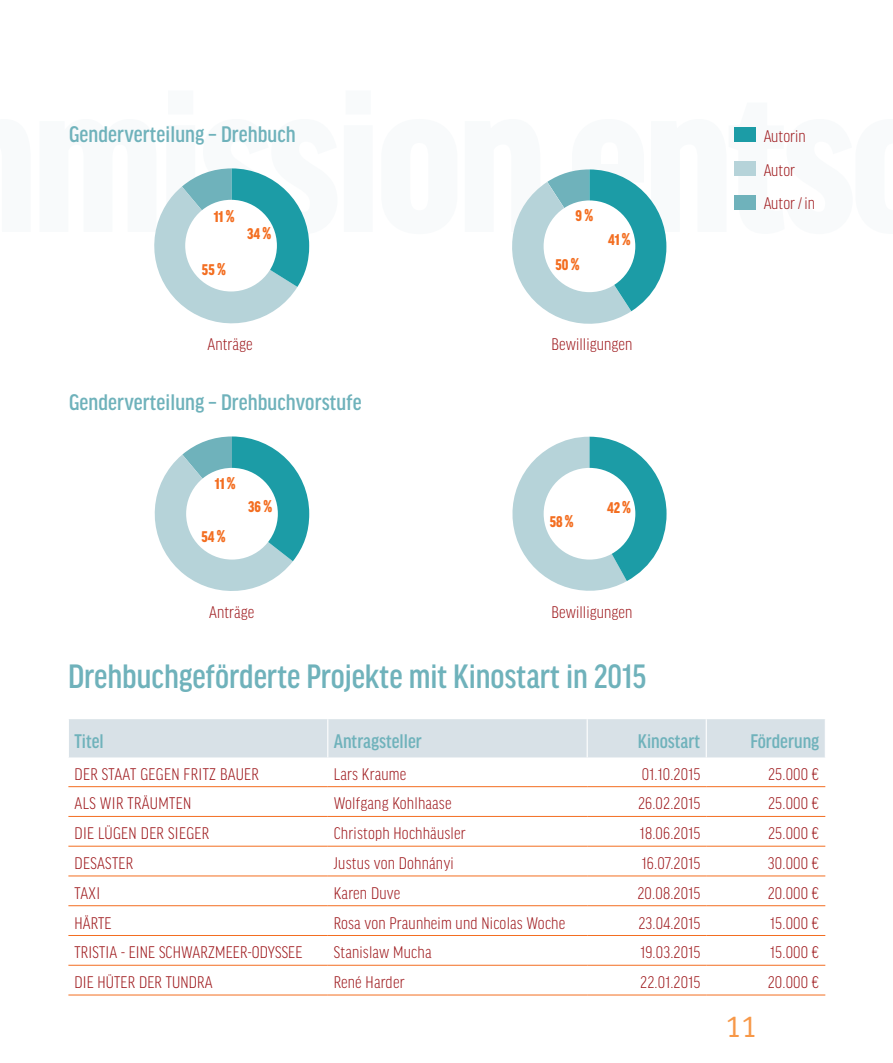
<style>
.page{position:relative;width:893px;height:1063px;background:#fff}
.page>*{position:absolute;margin:0;border:0;box-sizing:border-box;transform-origin:0 0}
.t1{font:500 condensed 36px "Good Headline Pro";color:#6fb2bb}
.t2{font:31.5px "Officina Sans";color:#f79848}
.Absatzformat_1{font:500 condensed 24px "Good Headline Pro";letter-spacing:.005em;color:#6fb2bb}
.t3{font:500 condensed 21px "Good Headline Pro";color:#6fb2bb}
.Tabelle{font:300 condensed 18px "Good Headline Pro";letter-spacing:.01em;color:#9e191d}
.Absatzformat_1-2{font:300 condensed 18px "Good Headline Pro";letter-spacing:.005em;color:#9e191d}
.Fließ{font:300 condensed 18px "Good Headline Pro";color:#9e191d}
.t4{font:900 condensed 16.5px "Good Headline Pro";color:#f36e21}
</style>
<div class="page">
<svg style="left:154px;top:168px;width:155px;height:156px"></svg>
<div style="left:185px;top:200px;width:92px;height:91px;background:#fff;border-radius:50%"></div>
<svg style="left:512px;top:169px;width:154px;height:155px"></svg>
<div style="left:544px;top:200px;width:91px;height:92px;background:#fff;border-radius:50%"></div>
<div style="left:69px;top:719px;width:756px;height:38px;background:#d8e1e7"></div>
<hr style="left:68px;top:786px;width:260px;height:1px;background:#f36e21">
<hr style="left:328px;top:786px;width:259px;height:1px;background:#f36e21">
<hr style="left:587px;top:786px;width:119px;height:1px;background:#f36e21">
<hr style="left:706px;top:786px;width:119px;height:1px;background:#f36e21">
<hr style="left:68px;top:816px;width:260px;height:1px;background:#f36e21">
<hr style="left:328px;top:816px;width:259px;height:1px;background:#f36e21">
<hr style="left:587px;top:816px;width:119px;height:1px;background:#f36e21">
<hr style="left:706px;top:816px;width:119px;height:1px;background:#f36e21">
<hr style="left:68px;top:846px;width:260px;height:1px;background:#f36e21">
<hr style="left:328px;top:846px;width:259px;height:1px;background:#f36e21">
<hr style="left:587px;top:846px;width:119px;height:1px;background:#f36e21">
<hr style="left:706px;top:846px;width:119px;height:1px;background:#f36e21">
<hr style="left:68px;top:876px;width:260px;height:1px;background:#f36e21">
<hr style="left:328px;top:876px;width:259px;height:1px;background:#f36e21">
<hr style="left:587px;top:876px;width:119px;height:1px;background:#f36e21">
<hr style="left:706px;top:876px;width:119px;height:1px;background:#f36e21">
<hr style="left:68px;top:905px;width:260px;height:1px;background:#f36e21">
<hr style="left:328px;top:905px;width:259px;height:1px;background:#f36e21">
<hr style="left:587px;top:905px;width:119px;height:1px;background:#f36e21">
<hr style="left:706px;top:905px;width:119px;height:1px;background:#f36e21">
<hr style="left:68px;top:935px;width:260px;height:1px;background:#f36e21">
<hr style="left:328px;top:935px;width:259px;height:1px;background:#f36e21">
<hr style="left:587px;top:935px;width:119px;height:1px;background:#f36e21">
<hr style="left:706px;top:935px;width:119px;height:1px;background:#f36e21">
<hr style="left:68px;top:965px;width:260px;height:1px;background:#f36e21">
<hr style="left:328px;top:965px;width:259px;height:1px;background:#f36e21">
<hr style="left:587px;top:965px;width:119px;height:1px;background:#f36e21">
<hr style="left:706px;top:965px;width:119px;height:1px;background:#f36e21">
<hr style="left:68px;top:995px;width:260px;height:1px;background:#f36e21">
<hr style="left:328px;top:995px;width:259px;height:1px;background:#f36e21">
<hr style="left:587px;top:995px;width:119px;height:1px;background:#f36e21">
<hr style="left:706px;top:995px;width:119px;height:1px;background:#f36e21">
<hr style="left:327px;top:719px;width:1px;height:38px;background:#fff">
<hr style="left:587px;top:719px;width:1px;height:38px;background:#fff">
<hr style="left:706px;top:719px;width:1px;height:38px;background:#fff">
<svg style="left:512px;top:437px;width:154px;height:154px"></svg>
<div style="left:544px;top:468px;width:91px;height:92px;background:#fff;border-radius:50%"></div>
<svg style="left:154px;top:436px;width:155px;height:155px"></svg>
<div style="left:186px;top:468px;width:92px;height:92px;background:#fff;border-radius:50%"></div>
<div style="left:735px;top:127px;width:21px;height:15px;background:#1c9ca6"></div>
<div style="left:735px;top:161px;width:21px;height:15px;background:#b6d3d9"></div>
<div style="left:735px;top:195px;width:21px;height:15px;background:#6fb2bb"></div>
<p class="Absatzformat_1" style="left:69px;top:122px;width:228px">Genderverteilung – Drehbuch</p>
<p class="t4" style="left:214px;top:208px;width:22px">11 %</p>
<p class="t4" style="left:202px;top:261px;width:25px">55 %</p>
<p class="t4" style="left:247px;top:225px;width:26px">34 %</p>
<p class="Absatzformat_1-2" style="left:207px;top:335px;width:47px">Anträge</p>
<p class="Absatzformat_1" style="left:69px;top:389px;width:294px">Genderverteilung – Drehbuchvorstufe</p>
<p class="t4" style="left:215px;top:475px;width:22px">11 %</p>
<p class="t4" style="left:575px;top:207px;width:19px">9 %</p>
<p class="t4" style="left:556px;top:256px;width:26px">50 %</p>
<p class="t4" style="left:608px;top:231px;width:24px">41 %</p>
<p class="Absatzformat_1-2" style="left:552px;top:335px;width:82px">Bewilligungen</p>
<p class="t4" style="left:202px;top:528px;width:26px">54 %</p>
<p class="t4" style="left:248px;top:497px;width:25px">36 %</p>
<p class="t4" style="left:607px;top:499px;width:26px">42 %</p>
<p class="t4" style="left:550px;top:513px;width:25px">58 %</p>
<p class="Absatzformat_1-2" style="left:209px;top:603px;width:47px">Anträge</p>
<p class="Absatzformat_1-2" style="left:552px;top:603px;width:82px">Bewilligungen</p>
<p class="t1" style="left:68px;top:657px;width:580px">Drehbuchgeförderte Projekte mit Kinostart in 2015</p>
<p class="Fließ" style="left:764px;top:127px;width:44px">Autorin</p>
<p class="Fließ" style="left:764px;top:160px;width:33px">Autor</p>
<p class="Fließ" style="left:764px;top:194px;width:53px">Autor / in</p>
<p class="t3" style="left:74px;top:730px;width:31px">Titel</p>
<p class="t3" style="left:334px;top:730px;width:90px">Antragsteller</p>
<p class="t3" style="left:638px;top:730px;width:64px">Kinostart</p>
<p class="t3" style="left:751px;top:730px;width:70px">Förderung</p>
<p class="Tabelle" style="left:74px;top:764px;width:186px">DER STAAT GEGEN FRITZ BAUER</p>
<p class="Tabelle" style="left:334px;top:764px;width:74px">Lars Kraume</p>
<p class="Tabelle" style="left:642px;top:764px;width:60px">01.10.2015</p>
<p class="Tabelle" style="left:768px;top:764px;width:53px">25.000 €</p>
<p class="Tabelle" style="left:74px;top:794px;width:118px">ALS WIR TRÄUMTEN</p>
<p class="Tabelle" style="left:334px;top:794px;width:119px">Wolfgang Kohlhaase</p>
<p class="Tabelle" style="left:638px;top:794px;width:64px">26.02.2015</p>
<p class="Tabelle" style="left:768px;top:794px;width:53px">25.000 €</p>
<p class="Tabelle" style="left:74px;top:824px;width:136px">DIE LÜGEN DER SIEGER</p>
<p class="Tabelle" style="left:334px;top:824px;width:133px">Christoph Hochhäusler</p>
<p class="Tabelle" style="left:640px;top:824px;width:62px">18.06.2015</p>
<p class="Tabelle" style="left:768px;top:824px;width:53px">25.000 €</p>
<p class="Tabelle" style="left:74px;top:854px;width:60px">DESASTER</p>
<p class="Tabelle" style="left:334px;top:854px;width:122px">Justus von Dohnányi</p>
<p class="Tabelle" style="left:642px;top:854px;width:60px">16.07.2015</p>
<p class="Tabelle" style="left:768px;top:854px;width:53px">30.000 €</p>
<p class="Tabelle" style="left:74px;top:883px;width:27px">TAXI</p>
<p class="Tabelle" style="left:334px;top:883px;width:68px">Karen Duve</p>
<p class="Tabelle" style="left:637px;top:883px;width:64px">20.08.2015</p>
<p class="Tabelle" style="left:768px;top:883px;width:53px">20.000 €</p>
<p class="Tabelle" style="left:74px;top:913px;width:39px">HÄRTE</p>
<p class="Tabelle" style="left:334px;top:913px;width:233px">Rosa von Praunheim und Nicolas Woche</p>
<p class="Tabelle" style="left:638px;top:913px;width:63px">23.04.2015</p>
<p class="Tabelle" style="left:770px;top:913px;width:51px">15.000 €</p>
<p class="Tabelle" style="left:74px;top:943px;width:229px">TRISTIA - EINE SCHWARZMEER-ODYSSEE</p>
<p class="Tabelle" style="left:334px;top:943px;width:99px">Stanislaw Mucha</p>
<p class="Tabelle" style="left:640px;top:943px;width:61px">19.03.2015</p>
<p class="Tabelle" style="left:770px;top:943px;width:51px">15.000 €</p>
<p class="Tabelle" style="left:74px;top:973px;width:140px">DIE HÜTER DER TUNDRA</p>
<p class="Tabelle" style="left:334px;top:973px;width:72px">René Harder</p>
<p class="Tabelle" style="left:640px;top:973px;width:62px">22.01.2015</p>
<p class="Tabelle" style="left:768px;top:973px;width:53px">20.000 €</p>
<h2 class="t2" style="left:725px;top:1008px;width:33px">11</h2>
</div>
